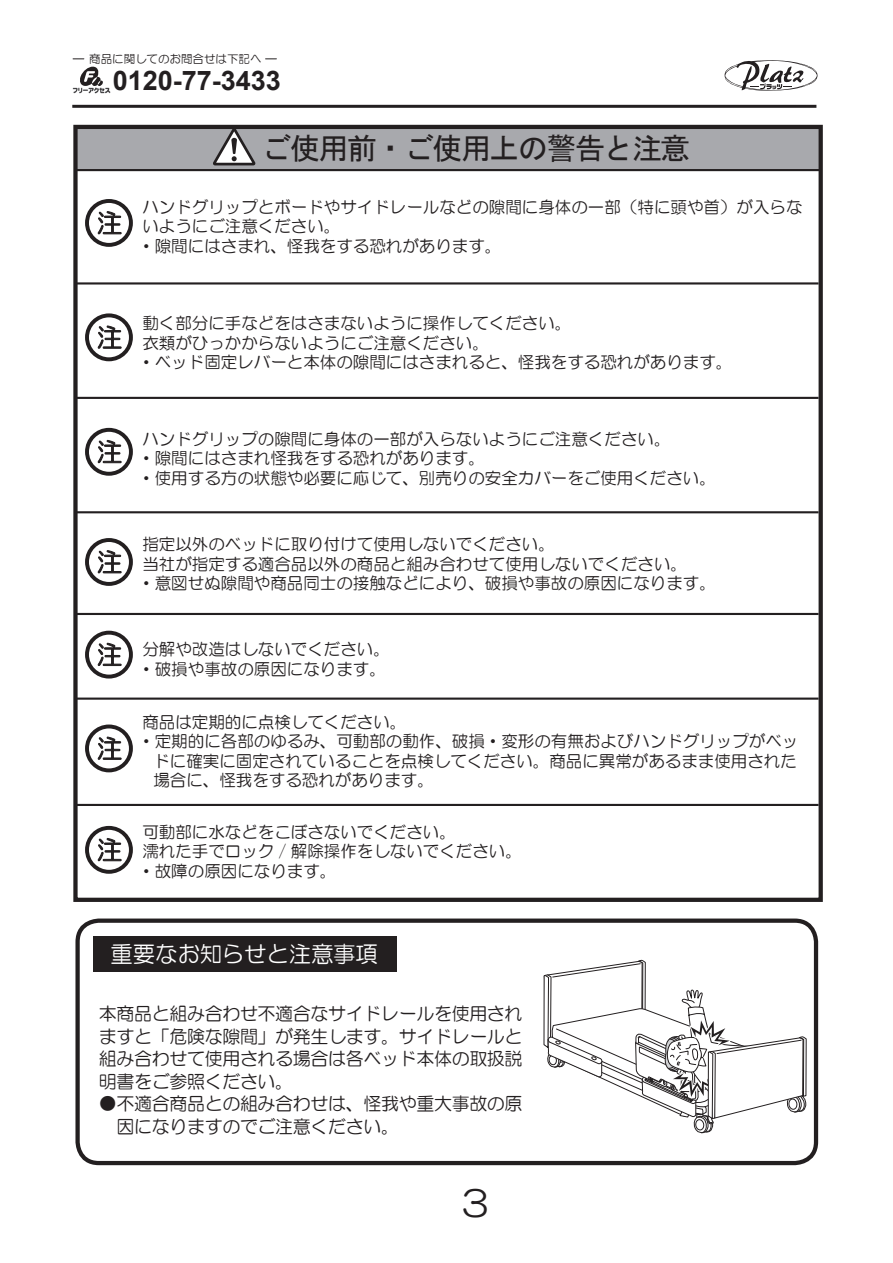
<style>
.page{position:relative;width:893px;height:1263px;background:#fff}
.page>*{position:absolute;margin:0;border:0;box-sizing:border-box;transform-origin:0 0}
.t1{font:36px "HG Maru Gothic MPRO";color:#231f20}
.t2{font:30px "MS Gothic";letter-spacing:-.05em;color:#231f20}
.t3{font:700 27px "Arial";color:#231f20}
.t4{font:22.5px "HG Maru Gothic MPRO";letter-spacing:-.01em;color:#fff}
.t5{font:18px/22.5px "HG Maru Gothic MPRO";letter-spacing:-.02em;color:#231f20;text-align:justify}
.t6{font:16.5px/19.5px "HG Maru Gothic MPRO";color:#231f20}
.t7{font:11.55px "HG Maru Gothic MPRO";color:#231f20}
</style>
<div class="page">
<hr style="left:72px;top:105px;width:744px;height:3px;background:#231f20">
<img style="left:72px;top:88px;width:39px;height:6px">
<svg style="left:80px;top:67px;width:23px;height:19px"></svg>
<svg style="left:724px;top:60px;width:94px;height:31px"></svg>
<div style="left:75px;top:128px;width:746px;height:42px;background:#a8a9ad"></div>
<div style="left:74px;top:126px;width:748px;height:45px;border:2px solid #231f20"></div>
<div style="left:73px;top:125px;width:750px;height:777px;border:4px solid #231f20"></div>
<hr style="left:74px;top:282px;width:745px;height:2px;background:#231f20">
<hr style="left:74px;top:397px;width:745px;height:2px;background:#231f20">
<hr style="left:74px;top:697px;width:745px;height:3px;background:#231f20">
<hr style="left:74px;top:804px;width:745px;height:2px;background:#231f20">
<hr style="left:74px;top:511px;width:745px;height:2px;background:#231f20">
<hr style="left:74px;top:613px;width:745px;height:2px;background:#231f20">
<div style="left:75px;top:918px;width:743px;height:247px;border:4px solid #231f20;border-radius:21px"></div>
<svg style="left:543px;top:697px;width:264px;height:437px"></svg>
<div style="left:94px;top:936px;width:303px;height:36px;background:#231f20"></div>
<svg style="left:213px;top:128px;width:43px;height:37px"></svg>
<div style="left:85px;top:313px;width:48px;height:48px;border:4px solid #231f20;border-radius:50%"></div>
<svg style="left:98px;top:326px;width:24px;height:23px"></svg>
<div style="left:85px;top:199px;width:48px;height:48px;border:4px solid #231f20;border-radius:50%"></div>
<svg style="left:98px;top:211px;width:24px;height:24px"></svg>
<div style="left:85px;top:631px;width:48px;height:47px;border:4px solid #231f20;border-radius:50%"></div>
<svg style="left:98px;top:643px;width:24px;height:23px"></svg>
<div style="left:85px;top:826px;width:48px;height:48px;border:4px solid #231f20;border-radius:50%"></div>
<svg style="left:98px;top:838px;width:24px;height:23px"></svg>
<div style="left:85px;top:538px;width:48px;height:48px;border:4px solid #231f20;border-radius:50%"></div>
<svg style="left:98px;top:550px;width:24px;height:24px"></svg>
<div style="left:85px;top:428px;width:48px;height:48px;border:4px solid #231f20;border-radius:50%"></div>
<svg style="left:98px;top:440px;width:24px;height:23px"></svg>
<div style="left:85px;top:724px;width:48px;height:48px;border:4px solid #231f20;border-radius:50%"></div>
<svg style="left:98px;top:737px;width:24px;height:23px"></svg>
<p class="t7" style="left:89px;top:53px;width:174px">商品に関してのお問合せは下記へ</p>
<h3 class="t3" style="left:113px;top:61px;width:170px">0120-77-3433</h3>
<h2 class="t2" style="left:261px;top:133px;width:430px">ご使用前・ご使用上の警告と注意</h2>
<p class="t6" style="left:138px;top:197px;width:666px">ハンドグリップとボードやサイドレールなどの隙間に身体の一部（特に頭や首）が入らないようにご注意ください。<br>・隙間にはさまれ、怪我をする恐れがあります。</p>
<p class="t6" style="left:138px;top:314px;width:595px">動く部分に手などをはさまないように操作してください。<br>衣類がひっかからないようにご注意ください。<br>・ベッド固定レバーと本体の隙間にはさまれると、怪我をする恐れがあります。</p>
<p class="t6" style="left:138px;top:429px;width:579px">ハンドグリップの隙間に身体の一部が入らないようにご注意ください。<br>・隙間にはさまれ怪我をする恐れがあります。<br>・使用する方の状態や必要に応じて、別売りの安全カバーをご使用ください。</p>
<p class="t6" style="left:138px;top:535px;width:579px">指定以外のベッドに取り付けて使用しないでください。<br>当社が指定する適合品以外の商品と組み合わせて使用しないでください。<br>・意図せぬ隙間や商品同士の接触などにより、破損や事故の原因になります。</p>
<p class="t6" style="left:138px;top:640px;width:253px">分解や改造はしないでください。・破損や事故の原因になります。</p>
<p class="t6" style="left:142px;top:712px;width:265px">商品は定期的に点検してください。</p>
<p class="t6" style="left:138px;top:732px;width:661px">・定期的に各部のゆるみ、可動部の動作、破損・変形の有無およびハンドグリップがベッ</p>
<p class="t6" style="left:153px;top:751px;width:645px">ドに確実に固定されていることを点検してください。商品に異常があるまま使用された</p>
<p class="t6" style="left:153px;top:771px;width:282px">場合に、怪我をする恐れがあります。</p>
<p class="t6" style="left:138px;top:822px;width:385px">可動部に水などをこぼさないでください。<br>濡れた手でロック / 解除操作をしないでください。・故障の原因になります。</p>
<h3 class="t4" style="left:111px;top:943px;width:269px">重要なお知らせと注意事項</h3>
<p class="t5" style="left:99px;top:1002px;width:425px">本商品と組み合わせ不適合なサイドレールを使用されますと「危険な隙間」が発生します。サイドレールと組み合わせて使用される場合は各ベッド本体の取扱説明書をご参照ください。</p>
<p class="t5" style="left:99px;top:1092px;width:425px">●不適合商品との組み合わせは、怪我や重大事故の原　因になりますのでご注意ください。</p>
<h1 class="t1" style="left:462px;top:1185px;width:28px">3</h1>
</div>
